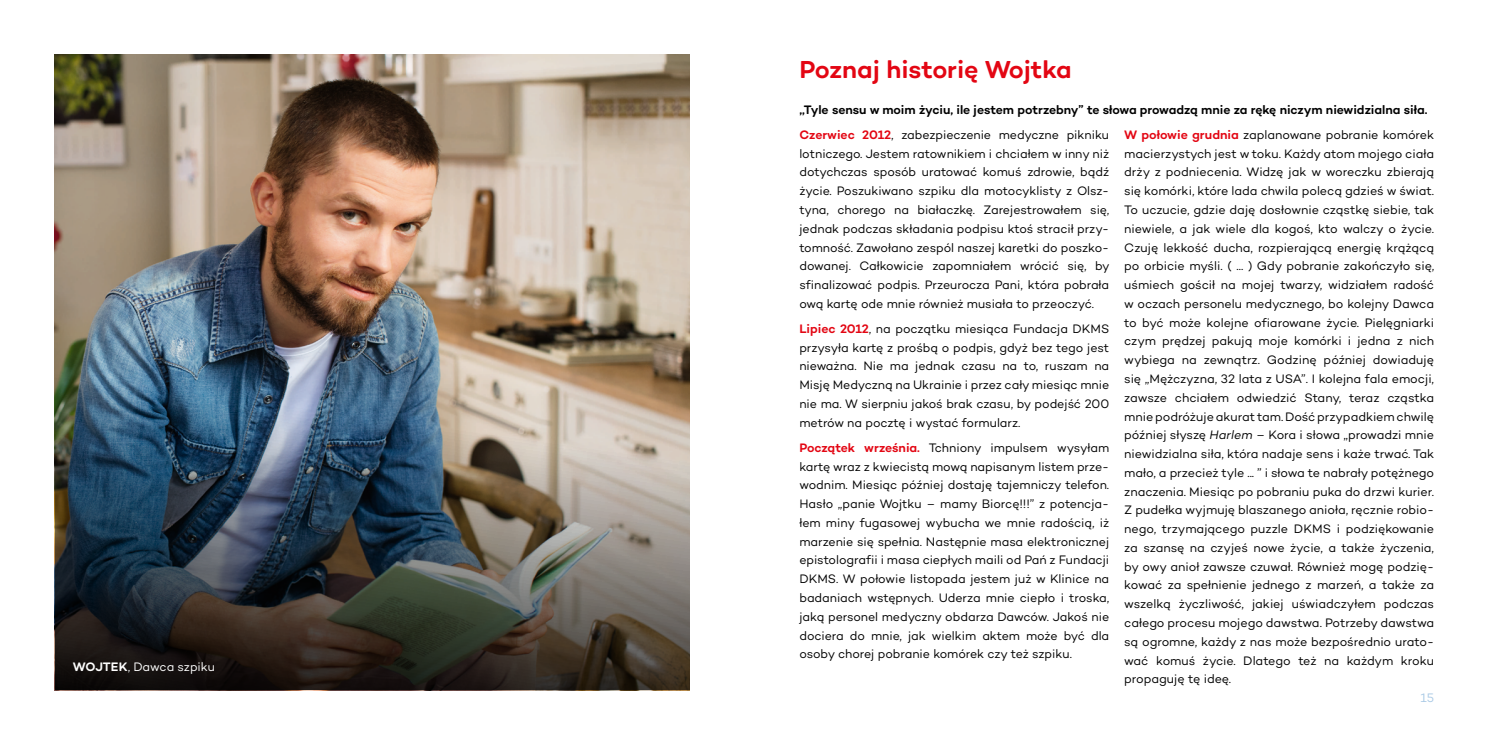
<style>
.page{position:relative;width:1489px;height:745px;background:#fff}
.page>*{position:absolute;margin:0;border:0;box-sizing:border-box;transform-origin:0 0}
.t1{font:500 25px "DKMS Custom";color:#e30613}
.t2{font:12.5px/18.8px "DKMS Custom";letter-spacing:-.005em;color:#000;text-align:justify}
.t3{font:500 12.5px/25px "DKMS Custom";letter-spacing:-.005em;color:#000}
.t4{font:12.5px "DKMS Custom";letter-spacing:-.005em;color:#fff}
.t5{font:12.5px "DKMS Custom";color:#a9c9e5}
.s1{font-weight:500}
.s2{color:#e30613}
.s3{font-weight:400}
.s4{font-weight:500;color:#e30613}
.s5{font-style:italic}
</style>
<div class="page">
<img style="left:55px;top:59px;width:634px;height:630px">
<p class="t4" style="left:73px;top:658px;width:144px"><span class="s1">WOJTEK</span>, Dawca szpiku</p>
<h1 class="t1" style="left:799px;top:54px;width:274px">Poznaj historię Wojtka</h1>
<p class="t3" style="left:799px;top:97px;width:629px">,,Tyle sensu w moim życiu, ile jestem potrzebny” te słowa prowadzą mnie za rękę niczym niewidzialna siła.<br><span class="s2">Czerwiec 2012</span><span class="s3">, zabezpieczenie medyczne pikniku</span></p>
<p class="t2" style="left:799px;top:144px;width:312px">lotniczego. Jestem ratownikiem i chciałem w inny niż dotychczas sposób uratować komuś zdrowie, bądź życie. Poszukiwano szpiku dla motocyklisty z Olsz&shy;tyna, chorego na białaczkę. Zarejestrowałem się, jednak podczas składania podpisu ktoś stracił przy&shy;tomność. Zawołano zespól naszej karetki do poszko&shy;dowanej. Całkowicie zapomniałem wrócić się, by sfinalizować podpis. Przeurocza Pani, która pobrała ową kartę ode mnie również musiała to przeoczyć.</p>
<p class="t2" style="left:799px;top:319px;width:311px"><span class="s4">Lipiec 2012</span>, na początku miesiąca Fundacja DKMS przysyła kartę z prośbą o podpis, gdyż bez tego jest nieważna. Nie ma jednak czasu na to, ruszam na Misję Medyczną na Ukrainie i przez cały miesiąc mnie nie ma. W sierpniu jakoś brak czasu, by podejść 200 metrów na pocztę i wystać formularz.</p>
<p class="t2" style="left:799px;top:437px;width:311px"><span class="s4">Początek września.</span> Tchniony impulsem wysyłam kartę wraz z kwiecistą mową napisanym listem prze&shy;wodnim. Miesiąc później dostaję tajemniczy telefon.<br>Hasło „panie Wojtku – mamy Biorcę!!!” z potencja&shy;łem miny fugasowej wybucha we mnie radością, iż marzenie się spełnia. Następnie masa elektronicznej epistolografii i masa ciepłych maili od Pań z Fundacji DKMS. W połowie listopada jestem już w Klinice na badaniach wstępnych. Uderza mnie ciepło i troska, jaką personel medyczny obdarza Dawców. Jakoś nie dociera do mnie, jak wielkim aktem może być dla osoby chorej pobranie komórek czy też szpiku.</p>
<p class="t2" style="left:1124px;top:125px;width:311px"><span class="s4">W połowie grudnia</span> zaplanowane pobranie komórek macierzystych jest w toku. Każdy atom mojego ciała drży z podniecenia. Widzę jak w woreczku zbierają się komórki, które lada chwila polecą gdzieś w świat.<br>To uczucie, gdzie daję dosłownie cząstkę siebie, tak niewiele, a jak wiele dla kogoś, kto walczy o życie.<br>Czuję lekkość ducha, rozpierającą energię krążącą po orbicie myśli. ( ... ) Gdy pobranie zakończyło się, uśmiech gościł na mojej twarzy, widziałem radość w oczach personelu medycznego, bo kolejny Dawca to być może kolejne ofiarowane życie. Pielęgniarki czym prędzej pakują moje komórki i jedna z nich wybiega na zewnątrz. Godzinę później dowiaduję się „Mężczyzna, 32 lata z USA”. I kolejna fala emocji, zawsze chciałem odwiedzić Stany, teraz cząstka mnie podróżuje akurat tam. Dość przypadkiem chwilę później słyszę <span class="s5">Harlem</span> – Kora i słowa „prowadzi mnie niewidzialna siła, która nadaje sens i każe trwać. Tak mało, a przecież tyle ... ” i słowa te nabrały potężnego znaczenia. Miesiąc po pobraniu puka do drzwi kurier.<br>Z pudełka wyjmuję blaszanego anioła, ręcznie robio&shy;nego, trzymającego puzzle DKMS i podziękowanie za szansę na czyjeś nowe życie, a także życzenia, by owy anioł zawsze czuwał. Również mogę podzię&shy;kować za spełnienie jednego z marzeń, a także za wszelką życzliwość, jakiej uświadczyłem podczas całego procesu mojego dawstwa. Potrzeby dawstwa są ogromne, każdy z nas może bezpośrednio urato&shy;wać komuś życie. Dlatego też na każdym kroku propaguję tę ideę.</p>
<p class="t5" style="left:1420px;top:689px;width:15px">15</p>
</div>
